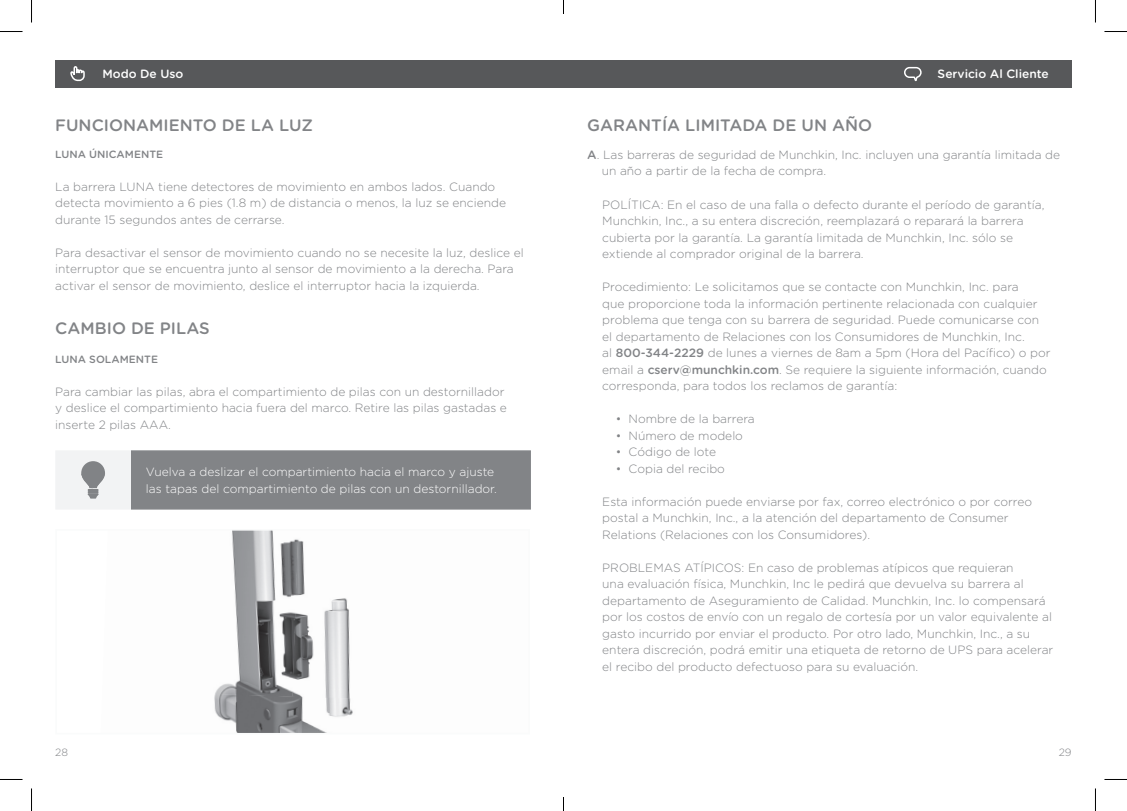
<style>
.page{position:relative;width:1127px;height:811px;background:#fff}
.page>*{position:absolute;margin:0;border:0;box-sizing:border-box;transform-origin:0 0}
.t1{font:500 16.5px "Gotham Rounded";color:#828487}
.t2{font:300 12px/16.5px "Gotham Rounded";color:#828487}
.t3{font:300 12px/16.5px "Gotham Rounded";color:#fff}
.t4{font:500 12px "Gotham Rounded";color:#fff}
.t5{font:500 10.5px "Gotham Rounded";color:#828487}
.t6{font:300 10.5px "Gotham";color:#828487}
.s1{font-weight:500}
</style>
<div class="page">
<div style="left:131px;top:450px;width:399px;height:59px;background:#828487;border:2px solid #828487"></div>
<div style="left:55px;top:450px;width:76px;height:59px;background:#f2f3f4"></div>
<svg style="left:81px;top:461px;width:24px;height:37px"></svg>
<div style="left:55px;top:60px;width:1015px;height:27px;background:#57585a"></div>
<svg style="left:904px;top:66px;width:18px;height:16px"></svg>
<svg style="left:70px;top:66px;width:15px;height:16px"></svg>
<img style="left:218px;top:532px;width:74px;height:157px">
<img style="left:292px;top:539px;width:58px;height:150px">
<img style="left:214px;top:689px;width:139px;height:42px">
<svg style="left:0;top:31px;width:22px;height:1px"></svg>
<svg style="left:1104px;top:31px;width:22px;height:1px"></svg>
<svg style="left:0;top:779px;width:22px;height:1px"></svg>
<svg style="left:1104px;top:779px;width:22px;height:1px"></svg>
<svg style="left:31px;top:0;width:1px;height:23px"></svg>
<svg style="left:31px;top:788px;width:1px;height:23px"></svg>
<svg style="left:563px;top:0;width:1px;height:14px"></svg>
<svg style="left:563px;top:797px;width:1px;height:14px"></svg>
<p class="t4" style="left:102px;top:67px;width:83px">Modo De Uso</p>
<p class="t4" style="left:937px;top:67px;width:113px">Servicio Al Cliente</p>
<p class="t4" style="left:971px;top:67px;width:72px">How To Use</p>
<h1 class="t1" style="left:55px;top:115px;width:259px">FUNCIONAMIENTO DE LA LUZ</h1>
<p class="t5" style="left:55px;top:148px;width:109px">LUNA ÚNICAMENTE</p>
<p class="t2" style="left:55px;top:178px;width:452px">La barrera LUNA tiene detectores de movimiento en ambos lados. Cuando detecta movimiento a 6 pies (1.8 m) de distancia o menos, la luz se enciende durante 15 segundos antes de cerrarse.</p>
<p class="t2" style="left:55px;top:244px;width:470px">Para desactivar el sensor de movimiento cuando no se necesite la luz, deslice el interruptor que se encuentra junto al sensor de movimiento a la derecha. Para activar el sensor de movimiento, deslice el interruptor hacia la izquierda.</p>
<h1 class="t1" style="left:55px;top:319px;width:156px">CAMBIO DE PILAS</h1>
<p class="t5" style="left:55px;top:353px;width:104px">LUNA SOLAMENTE</p>
<p class="t2" style="left:55px;top:383px;width:453px">Para cambiar las pilas, abra el compartimiento de pilas con un destornillador y deslice el compartimiento hacia fuera del marco. Retire las pilas gastadas e inserte 2 pilas AAA.</p>
<p class="t3" style="left:146px;top:464px;width:352px">Vuelva a deslizar el compartimiento hacia el marco y ajuste las tapas del compartimiento de pilas con un destornillador.</p>
<h1 class="t1" style="left:587px;top:115px;width:286px">GARANTÍA LIMITADA DE UN AÑO</h1>
<p class="t2" style="left:601px;top:146px;width:460px;text-indent:-14px"><span class="s1">A</span>. Las barreras de seguridad de Munchkin, Inc. incluyen una garantía limitada de un año a partir de la fecha de compra.</p>
<p class="t2" style="left:602px;top:196px;width:443px">POLÍTICA: En el caso de una falla o defecto durante el período de garantía, Munchkin, Inc., a su entera discreción, reemplazará o reparará la barrera cubierta por la garantía. La garantía limitada de Munchkin, Inc. sólo se extiende al comprador original de la barrera.</p>
<p class="t2" style="left:602px;top:278px;width:449px">Procedimiento: Le solicitamos que se contacte con Munchkin, Inc. para<br>que proporcione toda la información pertinente relacionada con cualquier problema que tenga con su barrera de seguridad. Puede comunicarse con el departamento de Relaciones con los Consumidores de Munchkin, Inc.<br>al <span class="s1">800-344-2229</span> de lunes a viernes de 8am a 5pm (Hora del Pacífico) o por email a <span class="s1">cserv@munchkin.com</span>. Se requiere la siguiente información, cuando corresponda, para todos los reclamos de garantía:</p>
<p class="t2" style="left:615px;top:410px;width:140px">• Nombre de la barrera</p>
<p class="t2" style="left:615px;top:427px;width:129px">• Número de modelo</p>
<p class="t2" style="left:615px;top:443px;width:102px">• Código de lote</p>
<p class="t2" style="left:615px;top:460px;width:111px">• Copia del recibo</p>
<p class="t2" style="left:602px;top:493px;width:431px">Esta información puede enviarse por fax, correo electrónico o por correo postal a Munchkin, Inc., a la atención del departamento de Consumer<br>Relations (Relaciones con los Consumidores).</p>
<p class="t2" style="left:602px;top:559px;width:452px">PROBLEMAS ATÍPICOS: En caso de problemas atípicos que requieran<br>una evaluación física, Munchkin, Inc le pedirá que devuelva su barrera al departamento de Aseguramiento de Calidad. Munchkin, Inc. lo compensará por los costos de envío con un regalo de cortesía por un valor equivalente al gasto incurrido por enviar el producto. Por otro lado, Munchkin, Inc., a su entera discreción, podrá emitir una etiqueta de retorno de UPS para acelerar el recibo del producto defectuoso para su evaluación.</p>
<p class="t6" style="left:55px;top:745px;width:14px">28</p>
<p class="t6" style="left:1058px;top:745px;width:14px">29</p>
</div>
